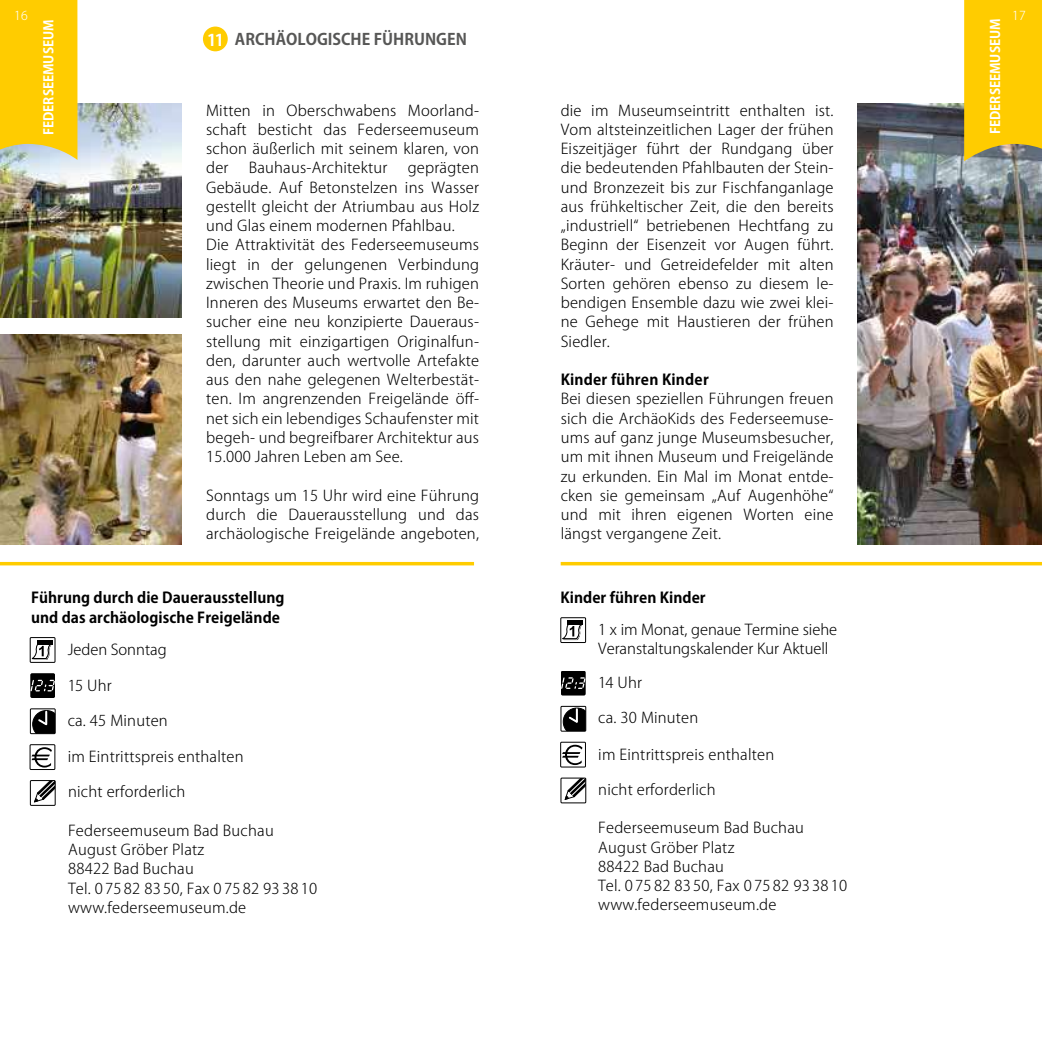
<style>
.page{position:relative;width:1042px;height:1042px;background:#fff}
.page>*{position:absolute;margin:0;border:0;box-sizing:border-box;transform-origin:0 0}
.t1{font:700 15.75px "Koz Go Std";color:#575756}
.t2{font:300 14.88px/19.2px "Koz Go Pro";letter-spacing:.015em;color:#000;text-align:justify}
.t3{font:700 14.88px/19.2px "Koz Go Pro";letter-spacing:.005em;color:#000}
.t4{font:700 13.12px "Koz Go Std";color:#fff}
.t5{font:300 12.25px "Koz Go Pro";color:#fff}
.s1{font-size:16.1px;color:#fff}
</style>
<div class="page">
<img style="left:0;top:104px;width:181px;height:213px">
<img style="left:0;top:335px;width:181px;height:209px">
<div style="left:203px;top:27px;width:25px;height:24px;background:#fc0;border-radius:50%"></div>
<img style="left:857px;top:104px;width:185px;height:440px">
<svg style="left:0;top:0;width:77px;height:161px;background:#f9cc12"></svg>
<svg style="left:964px;top:0;width:78px;height:161px;background:#f4c50b"></svg>
<hr style="left:561px;top:562px;width:481px;height:3px;background:#fc0">
<svg style="left:30px;top:673px;width:25px;height:25px"></svg>
<svg style="left:561px;top:671px;width:25px;height:24px"></svg>
<svg style="left:34px;top:782px;width:19px;height:20px"></svg>
<div style="left:30px;top:780px;width:25px;height:25px;border:1px solid #000"></div>
<svg style="left:565px;top:780px;width:19px;height:20px"></svg>
<div style="left:561px;top:778px;width:25px;height:25px;border:1px solid #000"></div>
<svg style="left:33px;top:711px;width:20px;height:21px"></svg>
<div style="left:30px;top:709px;width:25px;height:25px;border:1px solid #000"></div>
<svg style="left:563px;top:708px;width:21px;height:21px"></svg>
<div style="left:561px;top:706px;width:25px;height:25px;border:1px solid #000"></div>
<hr style="left:37px;top:640px;width:16px;height:4px;background:#000">
<svg style="left:32px;top:644px;width:21px;height:16px"></svg>
<div style="left:30px;top:637px;width:25px;height:25px;border:1px solid #000"></div>
<hr style="left:567px;top:620px;width:16px;height:4px;background:#000">
<svg style="left:563px;top:624px;width:20px;height:16px"></svg>
<div style="left:561px;top:617px;width:25px;height:25px;border:1px solid #000"></div>
<svg style="left:32px;top:747px;width:20px;height:20px"></svg>
<div style="left:30px;top:744px;width:25px;height:26px;border:1px solid #000"></div>
<svg style="left:562px;top:745px;width:20px;height:20px"></svg>
<div style="left:560px;top:742px;width:26px;height:25px;border:1px solid #000"></div>
<hr style="left:0;top:562px;width:474px;height:3px;background:#fc0">
<p class="t5" style="left:14px;top:7px;width:15px">16</p>
<p class="t4" style="left:40px;top:135px;width:117px;rotate:-90deg">FEDERSEEMUSEUM</p>
<p class="t1" style="left:207px;top:29px;width:261px"><span class="s1">11</span> ARCHÄOLOGISCHE FÜHRUNGEN</p>
<p class="t2" style="left:206px;top:101px;width:274px">Mitten in Oberschwabens Moorland&shy;schaft besticht das Federseemuseum schon äußerlich mit seinem klaren, von der</p>
<p class="t2" style="left:249px;top:158px;width:140px">Bauhaus-Architektur</p>
<p class="t2" style="left:206px;top:158px;width:274px;text-align:left;text-indent:201px">geprägten Gebäude. Auf Betonstelzen ins Wasser gestellt gleicht der Atriumbau aus Holz und Glas einem modernen Pfahlbau.<br>Die Attraktivität des Federseemuseums liegt in der gelungenen Verbindung zwischen Theorie und Praxis. Im ruhigen Inneren des Museums erwartet den Be&shy;sucher eine neu konzipierte Daueraus&shy;stellung mit einzigartigen Originalfun&shy;den, darunter auch wertvolle Artefakte aus den nahe gelegenen Welterbestät&shy;ten. Im angrenzenden Freigelände öff&shy;net sich ein lebendiges Schaufenster mit begeh- und begreifbarer Architektur aus 15.000 Jahren Leben am See.</p>
<p class="t2" style="left:206px;top:486px;width:274px">Sonntags um 15 Uhr wird eine Führung durch die Dauerausstellung und das archäologische Freigelände angeboten,</p>
<p class="t2" style="left:561px;top:101px;width:274px">die im Museumseintritt enthalten ist.<br>Vom altsteinzeitlichen Lager der frühen Eiszeitjäger führt der Rundgang über die bedeutenden Pfahlbauten der Stein&shy;und Bronzezeit bis zur Fischfanganlage aus frühkeltischer Zeit, die den bereits „industriell“ betriebenen Hechtfang zu Beginn der Eisenzeit vor Augen führt.<br>Kräuter- und Getreidefelder mit alten Sorten gehören ebenso zu diesem le&shy;bendigen Ensemble dazu wie zwei klei&shy;ne Gehege mit Haustieren der frühen Siedler.</p>
<p class="t3" style="left:561px;top:371px;width:150px">Kinder führen Kinder</p>
<p class="t2" style="left:561px;top:389px;width:274px">Bei diesen speziellen Führungen freuen sich die ArchäoKids des Federseemuse&shy;ums auf ganz junge Museumsbesucher, um mit ihnen Museum und Freigelände zu erkunden. Ein Mal im Monat entde&shy;cken sie gemeinsam „Auf Augenhöhe“ und mit ihren eigenen Worten eine längst vergangene Zeit.</p>
<p class="t3" style="left:31px;top:589px;width:255px">Führung durch die Dauerausstellung und das archäologische Freigelände</p>
<p class="t3" style="left:560px;top:589px;width:147px">Kinder führen Kinder</p>
<p class="t2" style="left:68px;top:640px;width:101px">Jeden Sonntag</p>
<p class="t2" style="left:598px;top:620px;width:240px">1 x im Monat, genaue Termine siehe<br>Veranstaltungskalender Kur Aktuell</p>
<p class="t2" style="left:68px;top:675px;width:46px">15 Uhr</p>
<p class="t2" style="left:598px;top:673px;width:45px">14 Uhr</p>
<p class="t2" style="left:68px;top:711px;width:102px">ca. 45 Minuten</p>
<p class="t2" style="left:598px;top:708px;width:102px">ca. 30 Minuten</p>
<p class="t2" style="left:68px;top:747px;width:177px">im Eintrittspreis enthalten</p>
<p class="t2" style="left:598px;top:745px;width:177px">im Eintrittspreis enthalten</p>
<p class="t2" style="left:68px;top:782px;width:119px">nicht erforderlich</p>
<p class="t2" style="left:68px;top:821px;width:251px;text-align:left">Federseemuseum Bad Buchau<br>August Gröber Platz<br>88422 Bad Buchau<br>Tel. 0 75 82 83 50, Fax 0 75 82 93 38 10 www.federseemuseum.de</p>
<p class="t2" style="left:598px;top:780px;width:119px">nicht erforderlich</p>
<p class="t2" style="left:598px;top:818px;width:251px;text-align:left">Federseemuseum Bad Buchau<br>August Gröber Platz<br>88422 Bad Buchau<br>Tel. 0 75 82 83 50, Fax 0 75 82 93 38 10 www.federseemuseum.de</p>
<p class="t4" style="left:987px;top:134px;width:117px;rotate:-90deg">FEDERSEEMUSEUM</p>
<p class="t5" style="left:1012px;top:7px;width:15px">17</p>
</div>
